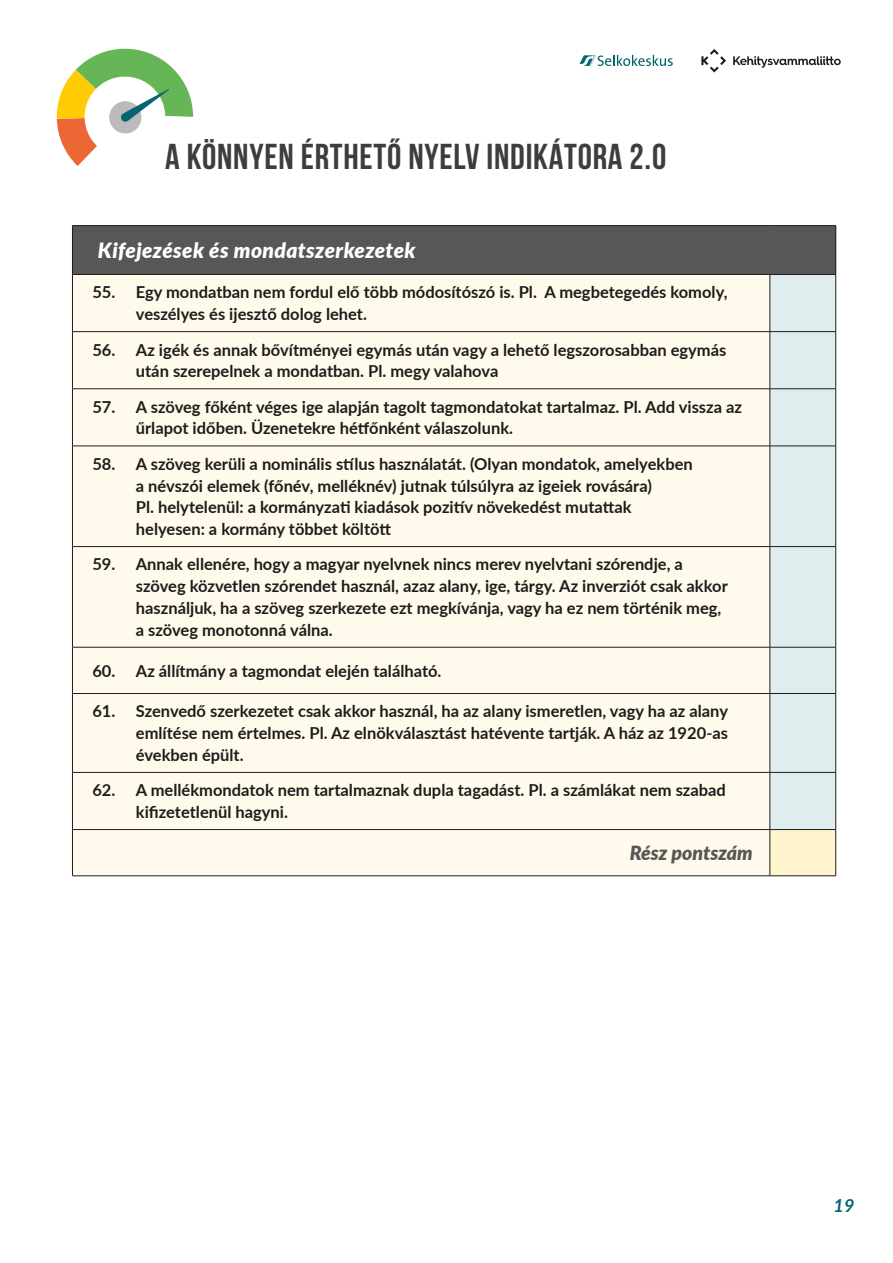
<style>
.page{position:relative;width:893px;height:1263px;background:#fff}
.page>*{position:absolute;margin:0;border:0;box-sizing:border-box;transform-origin:0 0}
.t1{font:700 36px "Bebas Neue";letter-spacing:.02em;color:#3d3d3c}
.t2{font:italic 900 21px "Lato";letter-spacing:.02em;color:#fff}
.Táblázat_sor{font:italic 900 19.5px "Lato";color:#575756}
.t3{font:italic 700 18px "Lato";color:#056670}
.Táblázat_sor-2{font:700 16.5px/21.8px "Lato";color:#1d1d1b}
</style>
<div class="page">
<svg style="left:57px;top:49px;width:136px;height:117px"></svg>
<svg style="left:578px;top:55px;width:95px;height:11px"></svg>
<svg style="left:701px;top:49px;width:25px;height:24px"></svg>
<svg style="left:733px;top:56px;width:108px;height:12px"></svg>
<div style="left:72px;top:226px;width:764px;height:48px;background:#575756"></div>
<div style="left:73px;top:275px;width:697px;height:600px;background:#fffaec"></div>
<div style="left:771px;top:275px;width:64px;height:554px;background:#e0edef"></div>
<div style="left:770px;top:829px;width:66px;height:47px;background:#fff4cd"></div>
<hr style="left:72px;top:225px;width:698px;height:1px;background:#1d1d1b">
<hr style="left:72px;top:226px;width:1px;height:48px;background:#1d1d1b">
<hr style="left:770px;top:225px;width:66px;height:1px;background:#1d1d1b">
<hr style="left:835px;top:226px;width:1px;height:48px;background:#1d1d1b">
<hr style="left:72px;top:274px;width:698px;height:1px;background:#1d1d1b">
<hr style="left:72px;top:275px;width:1px;height:56px;background:#1d1d1b">
<hr style="left:770px;top:274px;width:66px;height:1px;background:#1d1d1b">
<hr style="left:770px;top:275px;width:1px;height:56px;background:#1d1d1b">
<hr style="left:835px;top:275px;width:1px;height:56px;background:#1d1d1b">
<hr style="left:72px;top:331px;width:698px;height:1px;background:#1d1d1b">
<hr style="left:72px;top:332px;width:1px;height:57px;background:#1d1d1b">
<hr style="left:770px;top:331px;width:66px;height:1px;background:#1d1d1b">
<hr style="left:770px;top:332px;width:1px;height:57px;background:#1d1d1b">
<hr style="left:835px;top:332px;width:1px;height:57px;background:#1d1d1b">
<hr style="left:72px;top:388px;width:698px;height:1px;background:#1d1d1b">
<hr style="left:72px;top:389px;width:1px;height:57px;background:#1d1d1b">
<hr style="left:770px;top:388px;width:66px;height:1px;background:#1d1d1b">
<hr style="left:770px;top:389px;width:1px;height:57px;background:#1d1d1b">
<hr style="left:835px;top:389px;width:1px;height:57px;background:#1d1d1b">
<hr style="left:72px;top:446px;width:698px;height:1px;background:#1d1d1b">
<hr style="left:72px;top:446px;width:1px;height:100px;background:#1d1d1b">
<hr style="left:770px;top:446px;width:66px;height:1px;background:#1d1d1b">
<hr style="left:770px;top:446px;width:1px;height:100px;background:#1d1d1b">
<hr style="left:835px;top:446px;width:1px;height:100px;background:#1d1d1b">
<hr style="left:72px;top:546px;width:698px;height:1px;background:#1d1d1b">
<hr style="left:72px;top:547px;width:1px;height:100px;background:#1d1d1b">
<hr style="left:770px;top:546px;width:66px;height:1px;background:#1d1d1b">
<hr style="left:770px;top:547px;width:1px;height:100px;background:#1d1d1b">
<hr style="left:835px;top:547px;width:1px;height:100px;background:#1d1d1b">
<hr style="left:72px;top:647px;width:698px;height:1px;background:#1d1d1b">
<hr style="left:72px;top:647px;width:1px;height:46px;background:#1d1d1b">
<hr style="left:770px;top:647px;width:66px;height:1px;background:#1d1d1b">
<hr style="left:770px;top:647px;width:1px;height:46px;background:#1d1d1b">
<hr style="left:835px;top:647px;width:1px;height:46px;background:#1d1d1b">
<hr style="left:72px;top:693px;width:698px;height:1px;background:#1d1d1b">
<hr style="left:72px;top:694px;width:1px;height:78px;background:#1d1d1b">
<hr style="left:770px;top:693px;width:66px;height:1px;background:#1d1d1b">
<hr style="left:770px;top:694px;width:1px;height:78px;background:#1d1d1b">
<hr style="left:835px;top:694px;width:1px;height:78px;background:#1d1d1b">
<hr style="left:72px;top:772px;width:698px;height:1px;background:#1d1d1b">
<hr style="left:72px;top:772px;width:1px;height:57px;background:#1d1d1b">
<hr style="left:770px;top:772px;width:66px;height:1px;background:#1d1d1b">
<hr style="left:770px;top:772px;width:1px;height:57px;background:#1d1d1b">
<hr style="left:835px;top:772px;width:1px;height:57px;background:#1d1d1b">
<hr style="left:72px;top:829px;width:698px;height:1px;background:#1d1d1b">
<hr style="left:72px;top:830px;width:1px;height:46px;background:#1d1d1b">
<hr style="left:770px;top:829px;width:66px;height:1px;background:#1d1d1b">
<hr style="left:770px;top:830px;width:1px;height:46px;background:#1d1d1b">
<hr style="left:835px;top:830px;width:1px;height:46px;background:#1d1d1b">
<hr style="left:72px;top:875px;width:698px;height:1px;background:#1d1d1b">
<hr style="left:770px;top:875px;width:66px;height:1px;background:#1d1d1b">
<h1 class="t1" style="left:165px;top:136px;width:503px">A KÖNNYEN ÉRTHETŐ NYELV INDIKÁTORA 2.0</h1>
<p class="t2" style="left:98px;top:235px;width:319px">Kifejezések és mondatszerkezetek</p>
<p class="Táblázat_sor-2" style="left:136px;top:281px;width:593px;text-indent:-44px">55. Egy mondatban nem fordul elő több módosítószó is. Pl. A megbetegedés komoly, veszélyes és ijesztő dolog lehet.</p>
<p class="Táblázat_sor-2" style="left:136px;top:338px;width:592px;text-indent:-44px">56. Az igék és annak bővítményei egymás után vagy a lehető legszorosabban egymás után szerepelnek a mondatban. Pl. megy valahova</p>
<p class="Táblázat_sor-2" style="left:136px;top:395px;width:608px;text-indent:-44px">57. A szöveg főként véges ige alapján tagolt tagmondatokat tartalmaz. Pl. Add vissza az űrlapot időben. Üzenetekre hétfőnként válaszolunk.</p>
<p class="Táblázat_sor-2" style="left:92px;top:452px;width:602px;text-align:center">58. A szöveg kerüli a nominális stílus használatát. (Olyan mondatok, amelyekben a névszói elemek (főnév, melléknév) jutnak túlsúlyra az igeiek rovására)</p>
<p class="Táblázat_sor-2" style="left:136px;top:496px;width:497px">Pl. helytelenül: a kormányzati kiadások pozitív növekedést mutattak</p>
<p class="Táblázat_sor-2" style="left:136px;top:517px;width:257px">helyesen: a kormány többet költött</p>
<p class="Táblázat_sor-2" style="left:136px;top:553px;width:593px;text-indent:-44px">59. Annak ellenére, hogy a magyar nyelvnek nincs merev nyelvtani szórendje, a szöveg közvetlen szórendet használ, azaz alany, ige, tárgy. Az inverziót csak akkor használjuk, ha a szöveg szerkezete ezt megkívánja, vagy ha ez nem történik meg, a szöveg monotonná válna.</p>
<p class="Táblázat_sor-2" style="left:92px;top:659px;width:351px">60. Az állítmány a tagmondat elején található.</p>
<p class="Táblázat_sor-2" style="left:136px;top:700px;width:594px;text-align:justify;text-indent:-44px">61. Szenvedő szerkezetet csak akkor használ, ha az alany ismeretlen, vagy ha az alany említése nem értelmes. Pl. Az elnökválasztást hatévente tartják. A ház az 1920-as években épült.</p>
<p class="Táblázat_sor-2" style="left:136px;top:779px;width:592px;text-indent:-44px">62. A mellékmondatok nem tartalmaznak dupla tagadást. Pl. a számlákat nem szabad kifizetetlenül hagyni.</p>
<p class="Táblázat_sor" style="left:630px;top:838px;width:124px">Rész pontszám</p>
<p class="t3" style="left:834px;top:1192px;width:22px">19</p>
</div>
